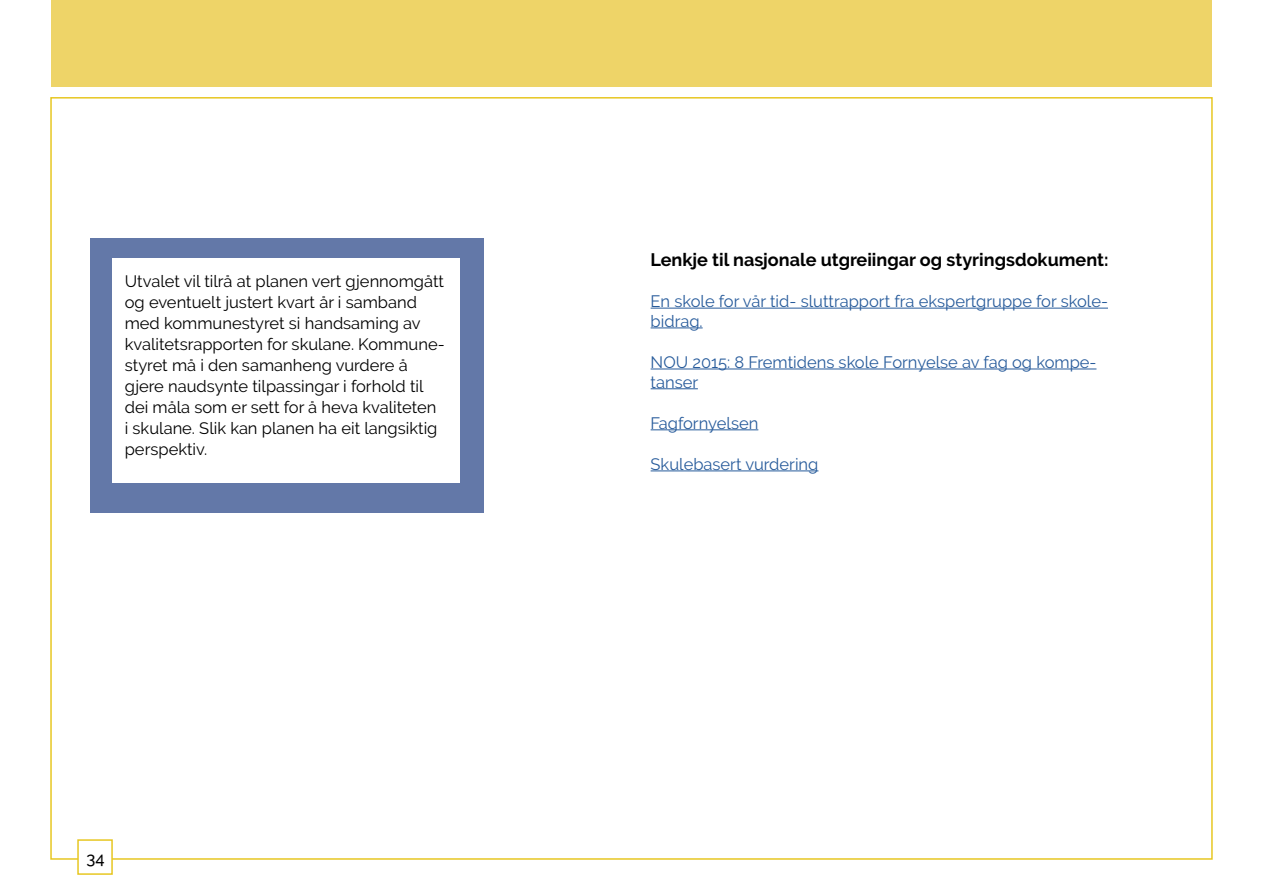
<style>
.page{position:relative;width:1263px;height:893px;background:#fff}
.page>*{position:absolute;margin:0;border:0;box-sizing:border-box;transform-origin:0 0}
.t1{font:700 18px "Raleway";color:#000}
.t2{font:16.5px/21px "Raleway";color:#000}
.t3{font:16.5px/19.8px "Raleway";color:#275b9b}
.t4{font:500 16.5px "Raleway";color:#000}
</style>
<div class="page">
<div style="left:52px;top:0;width:1160px;height:87px;background:#eed468"></div>
<div style="left:90px;top:238px;width:393px;height:275px;background:#6378a8"></div>
<div style="left:112px;top:258px;width:347px;height:225px;background:#fff"></div>
<hr style="left:651px;top:308px;width:457px;height:1px;background:#275b9b">
<hr style="left:651px;top:327px;width:52px;height:1px;background:#275b9b">
<hr style="left:651px;top:369px;width:445px;height:1px;background:#275b9b">
<hr style="left:651px;top:388px;width:47px;height:1px;background:#275b9b">
<hr style="left:651px;top:429px;width:107px;height:1px;background:#275b9b">
<hr style="left:651px;top:470px;width:167px;height:1px;background:#275b9b">
<div style="left:77px;top:839px;width:36px;height:36px;background:#fff;border:2px solid #e7c722"></div>
<p class="t2" style="left:125px;top:270px;width:321px">Utvalet vil tilrå at planen vert gjennomgått og eventuelt justert kvart år i samband med kommunestyret si handsaming av kvalitetsrapporten for skulane. Kommune&shy;styret må i den samanheng vurdere å gjere naudsynte tilpassingar i forhold til dei måla som er sett for å heva kvaliteten<br>i skulane. Slik kan planen ha eit langsiktig perspektiv.</p>
<p class="t4" style="left:87px;top:849px;width:20px">34</p>
<p class="t1" style="left:651px;top:249px;width:459px">Lenkje til nasjonale utgreiingar og styringsdokument:</p>
<p class="t3" style="left:651px;top:291px;width:459px">En skole for vår tid- sluttrapport fra ekspertgruppe for skole&shy;bidrag.</p>
<p class="t3" style="left:651px;top:352px;width:447px">NOU 2015: 8 Fremtidens skole Fornyelse av fag og kompe&shy;tanser</p>
<p class="t3" style="left:651px;top:413px;width:109px">Fagfornyelsen</p>
<p class="t3" style="left:651px;top:454px;width:169px">Skulebasert vurdering</p>
</div>
